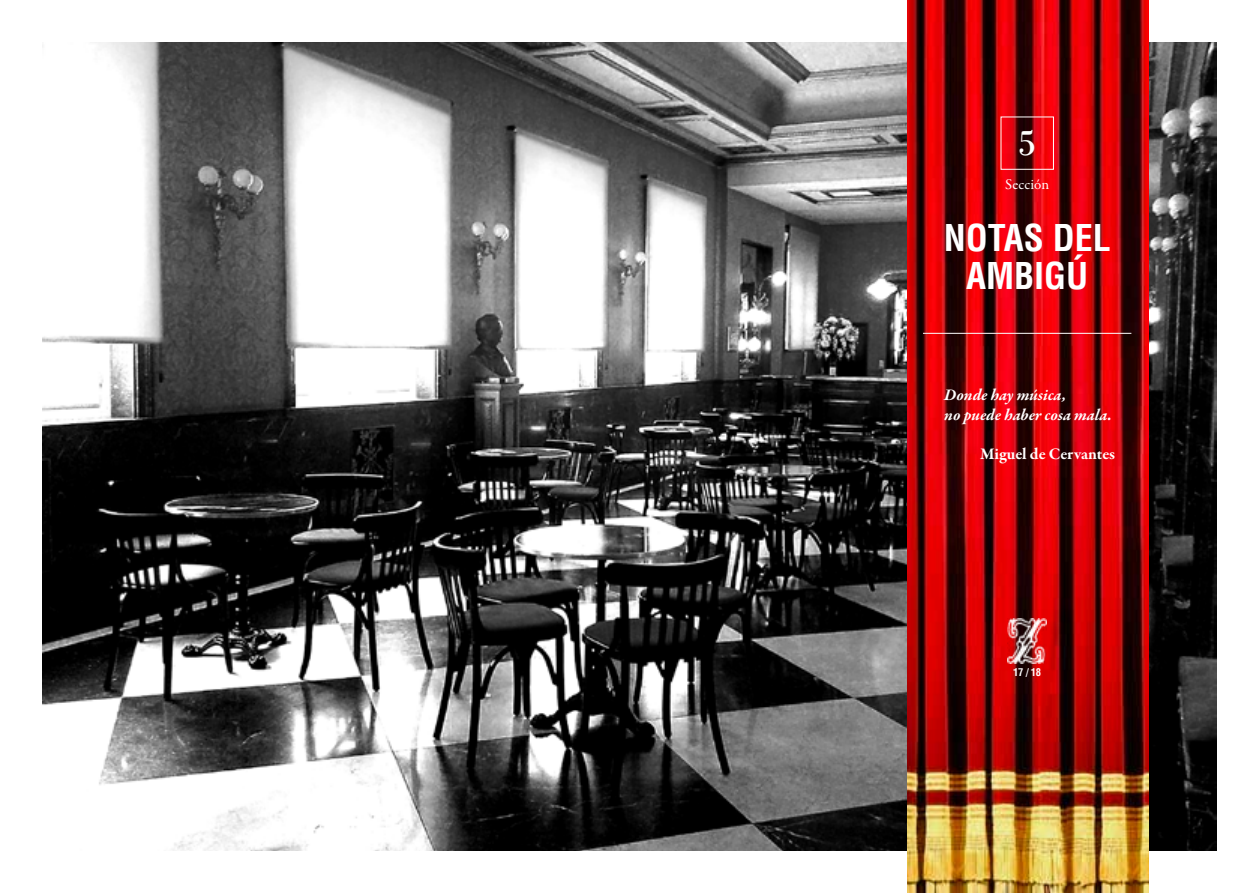
<style>
.page{position:relative;width:1259px;height:893px;background:#fff}
.page>*{position:absolute;margin:0;border:0;box-sizing:border-box;transform-origin:0 0}
.t1{font:38.25px "Bodoni";color:#fff}
.t2{font:700 condensed 36px/37.5px "Helvetica LT Std";color:#fff;text-align:center}
.t3{font:italic 700 16.5px/19.5px "Garamond Premr Pro";color:#fff}
.t4{font:700 16.5px "Garamond Premr Pro";letter-spacing:-.005em;color:#fff}
.t5{font:15px "Garamond Premr Pro";color:#fff}
.t6{font:700 condensed 10.5px "Helvetica LT Std";color:#fff}
</style>
<div class="page">
<img style="left:43px;top:43px;width:1173px;height:807px">
<img style="left:908px;top:0;width:240px;height:893px">
<img style="left:1007px;top:618px;width:39px;height:45px">
<hr style="left:923px;top:333px;width:208px;height:1px;background:#fff">
<h1 class="t1" style="left:1018px;top:120px;width:20px">5</h1>
<p class="t5" style="left:1005px;top:175px;width:45px">Sección</p>
<h2 class="t2" style="left:943px;top:219px;width:169px">NOTAS DEL<br>AMBIGÚ</h2>
<p class="t3" style="left:944px;top:386px;width:169px">Donde hay música,<br>no puede haber cosa mala.</p>
<p class="t4" style="left:980px;top:443px;width:137px">Miguel de Cervantes</p>
<p class="t6" style="left:1013px;top:666px;width:30px">17 /18</p>
</div>
